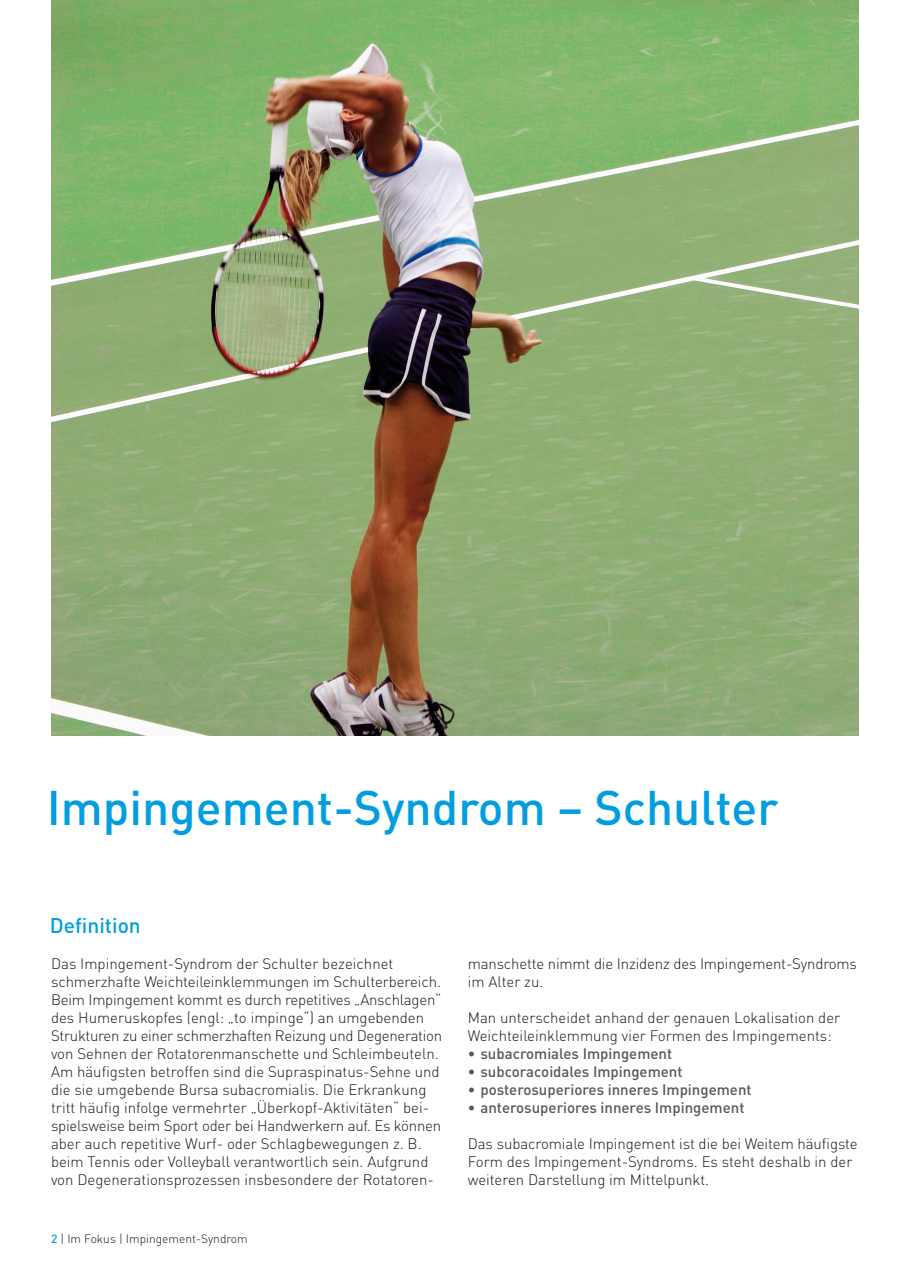
<style>
.page{position:relative;width:910px;height:1280px;background:#fff}
.page>*{position:absolute;margin:0;border:0;box-sizing:border-box;transform-origin:0 0}
.t1{font:500 48px "DIN";color:#009ee0}
.t2{font:500 21px "DIN";color:#009ee0}
.t3{font:300 15px/18px "DIN";color:#1a171c}
.t4{font:500 15px "DIN";color:#58585a}
.t5{font:300 12px "DIN";color:#1a171c}
.s1{font-weight:500;color:#009ee0}
</style>
<div class="page">
<img style="left:51px;top:0;width:808px;height:735px">
<h1 class="t1" style="left:47px;top:777px;width:733px">Impingement-Syndrom – Schulter</h1>
<h2 class="t2" style="left:50px;top:912px;width:92px">Definition</h2>
<p class="t3" style="left:51px;top:954px;width:393px">Das Impingement-Syndrom der Schulter bezeichnet schmerzhafte Weichteileinklemmungen im Schulterbereich.<br>Beim Impingement kommt es durch repetitives „Anschlagen“ des Humeruskopfes (engl: „to impinge“) an umgebenden Strukturen zu einer schmerzhaften Reizung und Degeneration von Sehnen der Rotatorenmanschette und Schleimbeuteln.<br>Am häufigsten betroffen sind die Supraspinatus-Sehne und die sie umgebende Bursa subacromialis. Die Erkrankung tritt häufig infolge vermehrter „Überkopf-Aktivitäten“ bei&shy;spielsweise beim Sport oder bei Handwerkern auf. Es können aber auch repetitive Wurf- oder Schlagbewegungen z. B. beim Tennis oder Volleyball verantwortlich sein. Aufgrund von Degenerationsprozessen insbesondere der Rotatoren-</p>
<p class="t5" style="left:51px;top:1231px;width:198px"><span class="s1">2</span> | Im Fokus | Impingement-Syndrom</p>
<p class="t3" style="left:468px;top:954px;width:391px">manschette nimmt die Inzidenz des Impingement-Syndroms im Alter zu.</p>
<p class="t3" style="left:468px;top:1008px;width:374px">Man unterscheidet anhand der genauen Lokalisation der<br>Weichteileinklemmung vier Formen des Impingements:</p>
<p class="t4" style="left:468px;top:1044px;width:206px">• subacromiales Impingement</p>
<p class="t4" style="left:468px;top:1062px;width:216px">• subcoracoidales Impingement</p>
<p class="t4" style="left:468px;top:1080px;width:285px">• posterosuperiores inneres Impingement</p>
<p class="t4" style="left:468px;top:1098px;width:278px">• anterosuperiores inneres Impingement</p>
<p class="t3" style="left:468px;top:1134px;width:391px">Das subacromiale Impingement ist die bei Weitem häufigste<br>Form des Impingement-Syndroms. Es steht deshalb in der weiteren Darstellung im Mittelpunkt.</p>
</div>
